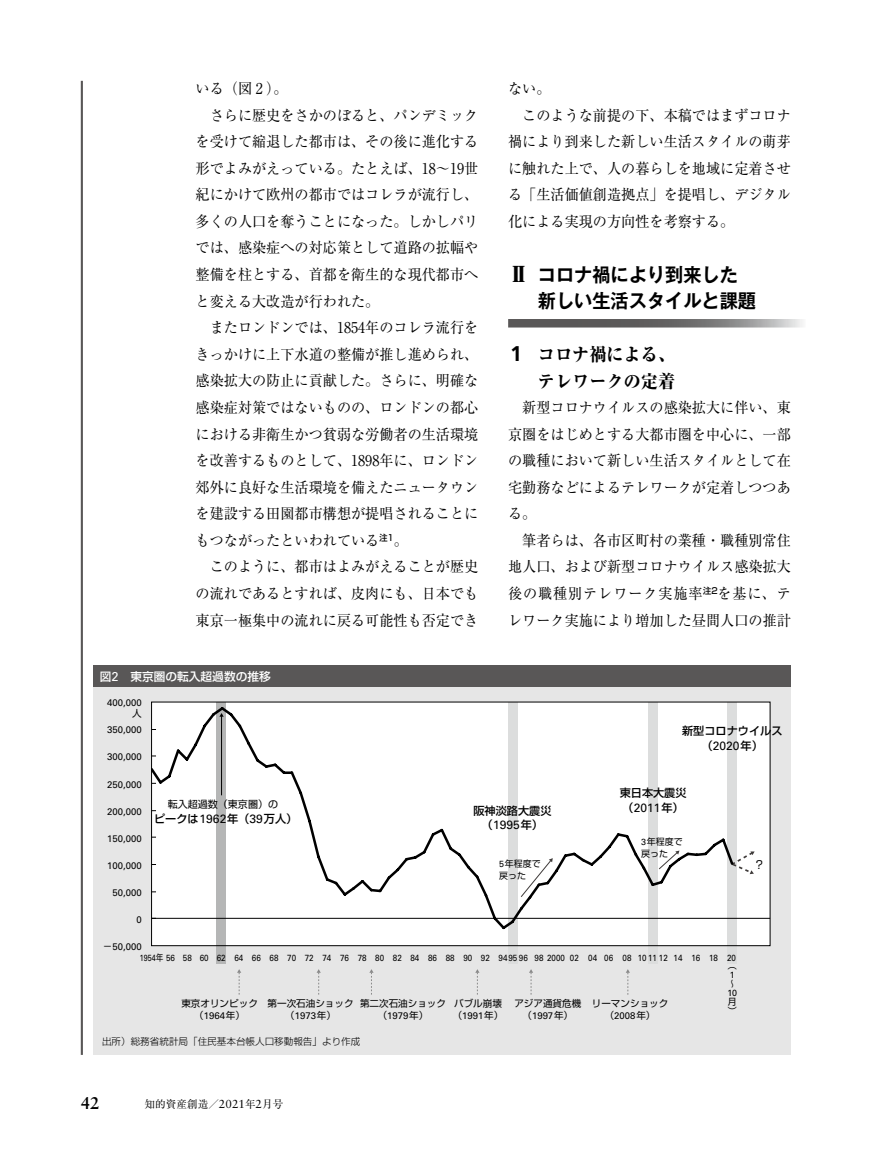
<style>
.page{position:relative;width:893px;height:1157px;background:#fff}
.page>*{position:absolute;margin:0;border:0;box-sizing:border-box;transform-origin:0 0}
.t1{font:700 19.2px/26.5px "Gothic MB101 Pro De";color:#000;scale:.95 1}
.t2{font:800 18px/26.5px "Ryumin Pro";color:#000;text-align:right;scale:.95 1}
.t3{font:700 16.95px "Sabon LT Std";color:#000}
.t4{font:14.85px/26.5px "Ryumin Pro";color:#000;text-align:justify;scale:.95 1}
.t5{font:12px "Univers LT Std";color:#000}
.t6{font:500 11.7px "Shin Go Pro";color:#fff}
.t7{font:500 11.1px "Shin Go Pro";color:#000}
.t8{font:11.1px "Shin Go Pro";color:#000}
.t9{font:10.65px "Ryumin Pro";color:#000}
.t10{font:10.05px "Shin Go Pro";color:#000}
.t11{font:9.6px "Univers LT Std";color:#000}
.t12{font:9.6px "Shin Go Pro";color:#000}
.t13{font:300 9.6px "Shin Go Pro";color:#000}
.t14{font:9px "Univers LT Std";color:#000;scale:.8 1}
.t15{font:9px/12.3px "Shin Go Pro";color:#000}
.t16{font:9px "Univers LT Std";color:#000}
.s1{font-family:"Univers LT Std";font-weight:400;font-size:12.9px}
.s2{font-family:"Ryumin Pro";font-weight:900;font-size:21.3px}
.s3{font-family:"Frutiger LT Std";font-weight:700;font-size:21.3px}
.s4{font-family:"Shin Go Pro";font-weight:500;font-size:11.1px}
.s5{font-family:"Shin Go Pro"}
.s6{font-family:"Univers LT Std";font-weight:400;font-size:12px}
.s7{font-family:"Univers LT Std"}
.s8{font-family:"Sabon LT Std";font-size:11.7px}
</style>
<div class="page">
<hr style="left:81px;top:81px;width:2px;height:973px;background:#595757">
<svg style="left:508px;top:319px;width:295px;height:8px;background:#777676"></svg>
<div style="left:94px;top:665px;width:697px;height:22px;background:#595757"></div>
<div style="left:94px;top:687px;width:697px;height:367px;background:#e6e6e6"></div>
<div style="left:152px;top:702px;width:618px;height:243px;background:#fff"></div>
<div style="left:216px;top:702px;width:10px;height:261px;background:#b5b6b6"></div>
<div style="left:508px;top:702px;width:10px;height:261px;background:#dcdddd"></div>
<div style="left:648px;top:702px;width:10px;height:261px;background:#dcdddd"></div>
<div style="left:727px;top:702px;width:10px;height:261px;background:#dcdddd"></div>
<hr style="left:152px;top:918px;width:618px;height:1px;background:#000">
<svg style="left:475px;top:969px;width:4px;height:25px"></svg>
<svg style="left:626px;top:969px;width:4px;height:25px"></svg>
<svg style="left:735px;top:851px;width:20px;height:23px"></svg>
<svg style="left:529px;top:969px;width:4px;height:25px"></svg>
<svg style="left:317px;top:969px;width:4px;height:25px"></svg>
<svg style="left:237px;top:969px;width:4px;height:25px"></svg>
<svg style="left:369px;top:969px;width:5px;height:25px"></svg>
<svg style="left:153px;top:707px;width:582px;height:223px"></svg>
<div style="left:151px;top:702px;width:619px;height:244px;border:1px solid #000"></div>
<p class="t4" style="left:196px;top:74px;width:98px">いる（図 2 ）。</p>
<p class="t4" style="left:210px;top:101px;width:284px">さらに歴史をさかのぼると、パンデミック</p>
<p class="t4" style="left:196px;top:127px;width:299px">を受けて縮退した都市は、その後に進化する</p>
<p class="t4" style="left:196px;top:154px;width:299px">形でよみがえっている。たとえば、18〜19世</p>
<p class="t4" style="left:196px;top:180px;width:299px">紀にかけて欧州の都市ではコレラが流行し、</p>
<p class="t4" style="left:196px;top:207px;width:299px">多くの人口を奪うことになった。しかしパリ</p>
<p class="t4" style="left:196px;top:234px;width:299px">では、感染症への対応策として道路の拡幅や</p>
<p class="t4" style="left:196px;top:260px;width:299px">整備を柱とする、首都を衛生的な現代都市へ</p>
<p class="t4" style="left:196px;top:287px;width:195px">と変える大改造が行われた。</p>
<p class="t4" style="left:210px;top:313px;width:284px">またロンドンでは、1854年のコレラ流行を</p>
<p class="t4" style="left:196px;top:340px;width:299px">きっかけに上下水道の整備が推し進められ、</p>
<p class="t4" style="left:196px;top:366px;width:299px">感染拡大の防止に貢献した。さらに、明確な</p>
<p class="t4" style="left:196px;top:393px;width:299px">感染症対策ではないものの、ロンドンの都心</p>
<p class="t4" style="left:196px;top:420px;width:299px">における非衛生かつ貧弱な労働者の生活環境</p>
<p class="t4" style="left:196px;top:446px;width:299px">を改善するものとして、1898年に、ロンドン</p>
<p class="t4" style="left:196px;top:473px;width:299px">郊外に良好な生活環境を備えたニュータウン</p>
<p class="t4" style="left:196px;top:499px;width:299px">を建設する田園都市構想が提唱されることに</p>
<p class="t4" style="left:196px;top:526px;width:225px">もつながったといわれている<sup>注1</sup>。</p>
<p class="t4" style="left:210px;top:552px;width:284px">このように、都市はよみがえることが歴史</p>
<p class="t4" style="left:196px;top:579px;width:299px">の流れであるとすれば、皮肉にも、日本でも</p>
<p class="t4" style="left:196px;top:606px;width:299px">東京一極集中の流れに戻る可能性も否定でき</p>
<p class="t6" style="left:100px;top:666px;width:172px">図<span class="s1">2</span>　東京圏の転入超過数の推移</p>
<p class="t11" style="left:107px;top:697px;width:36px">400,000</p>
<p class="t12" style="left:132px;top:706px;width:11px">人</p>
<p class="t11" style="left:107px;top:724px;width:36px">350,000</p>
<p class="t11" style="left:107px;top:751px;width:36px">300,000</p>
<p class="t4" style="left:508px;top:74px;width:46px">ない。</p>
<p class="t4" style="left:522px;top:101px;width:284px">このような前提の下、本稿ではまずコロナ</p>
<p class="t4" style="left:508px;top:127px;width:299px">禍により到来した新しい生活スタイルの萌芽</p>
<p class="t4" style="left:508px;top:154px;width:299px">に触れた上で、人の暮らしを地域に定着させ</p>
<p class="t4" style="left:508px;top:180px;width:299px">る「生活価値創造拠点」を提唱し、デジタル</p>
<p class="t4" style="left:508px;top:207px;width:240px">化による実現の方向性を考察する。</p>
<p class="t1" style="left:538px;top:259px;width:231px;text-indent:-30px"><span class="s2">Ⅱ</span> コロナ禍により到来した新しい生活スタイルと課題</p>
<p class="t2" style="left:510px;top:339px;width:175px"><span class="s3">1</span> コロナ禍による、テレワークの定着</p>
<p class="t4" style="left:508px;top:393px;width:299px;text-indent:14px">新型コロナウイルスの感染拡大に伴い、東京圏をはじめとする大都市圏を中心に、一部の職種において新しい生活スタイルとして在宅勤務などによるテレワークが定着しつつある。</p>
<p class="t4" style="left:508px;top:526px;width:299px;text-indent:14px">筆者らは、各市区町村の業種・職種別常住地人口、および新型コロナウイルス感染拡大後の職種別テレワーク実施率<sup>注2</sup>を基に、テレワーク実施により増加した昼間人口の推計</p>
<p class="t7" style="left:682px;top:722px;width:102px">新型コロナウイルス</p>
<p class="t5" style="left:702px;top:738px;width:63px"><span class="s4">（</span>2020<span class="s4">年）</span></p>
<p class="t11" style="left:107px;top:778px;width:36px">250,000</p>
<p class="t11" style="left:107px;top:805px;width:36px">200,000</p>
<p class="t11" style="left:107px;top:832px;width:36px">150,000</p>
<p class="t11" style="left:107px;top:859px;width:36px">100,000</p>
<p class="t11" style="left:112px;top:886px;width:31px">50,000</p>
<p class="t11" style="left:136px;top:913px;width:7px">0</p>
<p class="t11" style="left:103px;top:941px;width:40px"><span class="s5">－</span>50,000</p>
<p class="t10" style="left:168px;top:796px;width:112px">転入超過数（東京圏）の</p>
<p class="t7" style="left:154px;top:809px;width:145px">ピークは<span class="s6">1962</span>年（<span class="s6">39</span>万人）</p>
<p class="t7" style="left:473px;top:801px;width:80px">阪神淡路大震災</p>
<p class="t5" style="left:482px;top:817px;width:63px"><span class="s4">（</span>1995<span class="s4">年）</span></p>
<p class="t15" style="left:499px;top:856px;width:43px"><span class="s7">5</span>年程度で戻った</p>
<p class="t7" style="left:620px;top:784px;width:68px">東日本大震災</p>
<p class="t5" style="left:623px;top:800px;width:63px"><span class="s4">（</span>2011<span class="s4">年）</span></p>
<p class="t15" style="left:641px;top:834px;width:43px"><span class="s7">3</span>年程度で戻った</p>
<p class="t14" style="left:140px;top:952px;width:747px">1954<span class="s5">年</span> 56 58 60 62 64 66 68 70 72 74 76 78 80 82 84 86 88 90 92 94 95 96 98 2000 02 04 06 08 10 11 12 14 16 18 20</p>
<p class="t12" style="left:181px;top:995px;width:78px">東京オリンピック</p>
<p class="t11" style="left:194px;top:1009px;width:52px"><span class="s5">（</span>1964<span class="s5">年）</span></p>
<p class="t12" style="left:268px;top:995px;width:88px">第一次石油ショック</p>
<p class="t11" style="left:285px;top:1009px;width:52px"><span class="s5">（</span>1973<span class="s5">年）</span></p>
<p class="t12" style="left:360px;top:995px;width:88px">第二次石油ショック</p>
<p class="t11" style="left:378px;top:1009px;width:52px"><span class="s5">（</span>1979<span class="s5">年）</span></p>
<p class="t12" style="left:454px;top:995px;width:49px">バブル崩壊</p>
<p class="t11" style="left:453px;top:1009px;width:52px"><span class="s5">（</span>1991<span class="s5">年）</span></p>
<p class="t12" style="left:514px;top:995px;width:68px">アジア通貨危機</p>
<p class="t11" style="left:522px;top:1009px;width:52px"><span class="s5">（</span>1997<span class="s5">年）</span></p>
<p class="t12" style="left:592px;top:995px;width:78px">リーマンショック</p>
<p class="t11" style="left:605px;top:1009px;width:52px"><span class="s5">（</span>2008<span class="s5">年）</span></p>
<p class="t15" style="left:728px;top:958px;width:10px">（</p>
<p class="t16" style="left:730px;top:969px;width:5px">1</p>
<p class="t15" style="left:728px;top:976px;width:7px">〜</p>
<p class="t16" style="left:727px;top:987px;width:11px">10</p>
<p class="t15" style="left:728px;top:995px;width:10px;line-height:9px">月）</p>
<p class="t13" style="left:102px;top:1033px;width:260px">出所）総務省統計局「住民基本台帳人口移動報告」より作成</p>
<p class="t8" style="left:754px;top:855px;width:13px">？</p>
<p class="t3" style="left:81px;top:1093px;width:20px">42</p>
<p class="t9" style="left:145px;top:1095px;width:140px">知的資産創造／<span class="s8">2021</span>年<span class="s8">2</span>月号</p>
</div>
